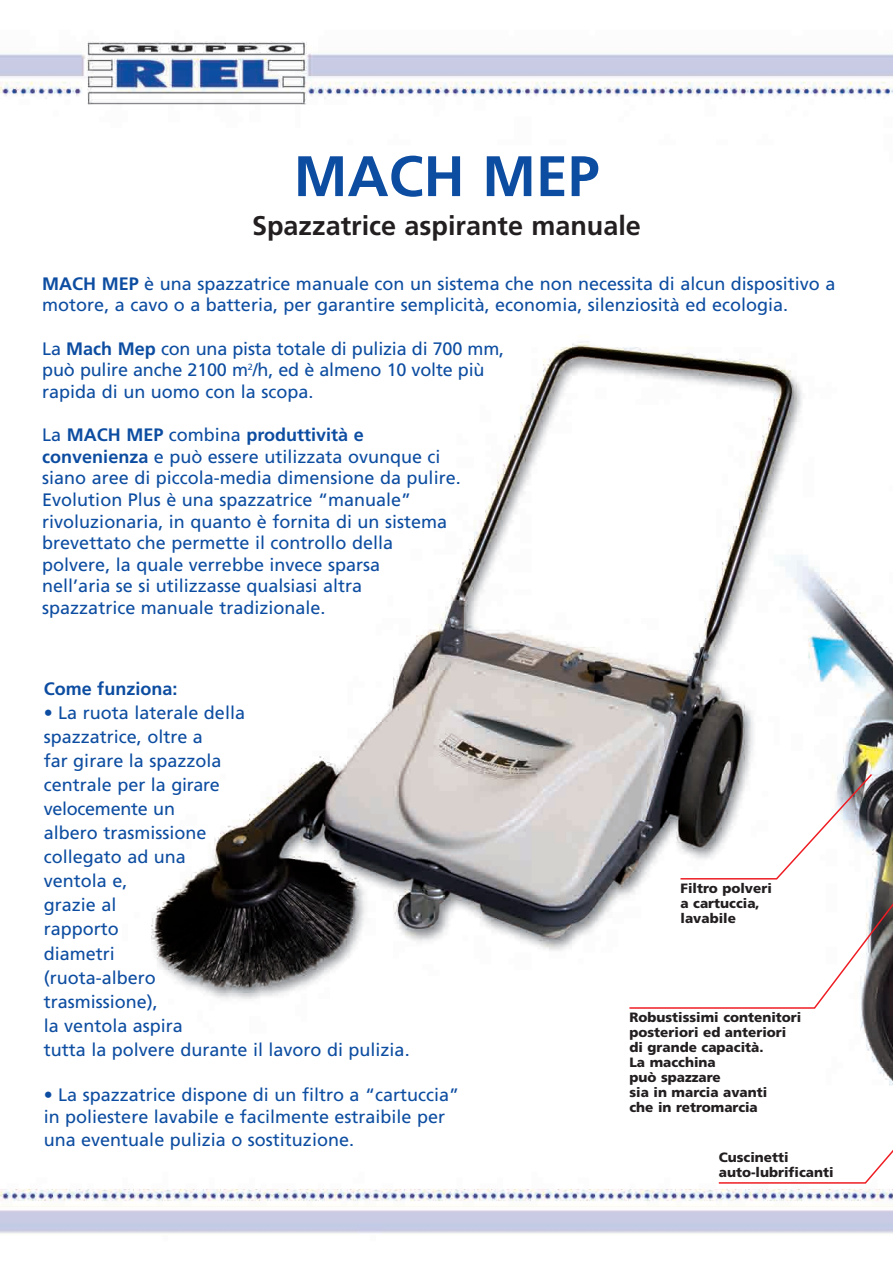
<style>
.page{position:relative;width:893px;height:1263px;background:#fff}
.page>*{position:absolute;margin:0;border:0;box-sizing:border-box;transform-origin:0 0}
.t1{font:700 57px "Frutiger";color:#0d4da1}
.t2{font:700 27px "Frutiger";color:#231f20}
.t3{font:18px/24px "Frutiger";color:#0d4da1}
.t4{font:700 18px "Frutiger";color:#0d4da1}
.t5{font:900 13.5px/15px "Frutiger";color:#231f20}
.s1{font-weight:700}
</style>
<div class="page">
<img style="left:0;top:41px;width:892px;height:1193px">
<svg style="left:717px;top:1029px;width:175px;height:155px"></svg>
<svg style="left:628px;top:772px;width:264px;height:237px"></svg>
<h1 class="t1" style="left:293px;top:153px;width:307px">MACH MEP</h1>
<h2 class="t2" style="left:252px;top:215px;width:390px">Spazzatrice aspirante manuale</h2>
<p class="t3" style="left:42px;top:274px;width:794px;line-height:21.6px"><span class="s1">MACH MEP</span> è una spazzatrice manuale con un sistema che non necessita di alcun dispositivo a motore, a cavo o a batteria, per garantire semplicità, economia, silenziosità ed ecologia.</p>
<p class="t3" style="left:42px;top:339px;width:463px;line-height:21.6px">La <span class="s1">Mach Mep</span> con una pista totale di pulizia di 700 mm, può pulire anche 2100 m<sup>2</sup>/h, ed è almeno 10 volte più rapida di un uomo con la scopa.</p>
<p class="t3" style="left:42px;top:425px;width:420px;line-height:21.6px">La <span class="s1">MACH MEP</span> combina <span class="s1">produttività e convenienza</span> e può essere utilizzata ovunque ci siano aree di piccola-media dimensione da pulire.<br>Evolution Plus è una spazzatrice “manuale” rivoluzionaria, in quanto è fornita di un sistema brevettato che permette il controllo della polvere, la quale verrebbe invece sparsa<br>nell’aria se si utilizzasse qualsiasi altra<br>spazzatrice manuale tradizionale.</p>
<p class="t4" style="left:44px;top:682px;width:135px">Come funziona:</p>
<p class="t3" style="left:44px;top:702px;width:367px">• La ruota laterale della<br>spazzatrice, oltre a<br>far girare la spazzola<br>centrale per la girare<br>velocemente un<br>albero trasmissione<br>collegato ad una<br>ventola e,<br>grazie al<br>rapporto<br>diametri<br>(ruota-albero<br>trasmissione),<br>la ventola aspira<br>tutta la polvere durante il lavoro di pulizia.</p>
<p class="t3" style="left:44px;top:1084px;width:417px;line-height:22.5px">• La spazzatrice dispone di un filtro a “cartuccia” in poliestere lavabile e facilmente estraibile per una eventuale pulizia o sostituzione.</p>
<p class="t5" style="left:680px;top:882px;width:93px">Filtro polveri a cartuccia, lavabile</p>
<p class="t5" style="left:629px;top:1011px;width:173px">Robustissimi contenitori posteriori ed anteriori di grande capacità.<br>La macchina<br>può spazzare<br>sia in marcia avanti<br>che in retromarcia</p>
<p class="t5" style="left:718px;top:1150px;width:116px">Cuscinetti auto-lubrificanti</p>
</div>
